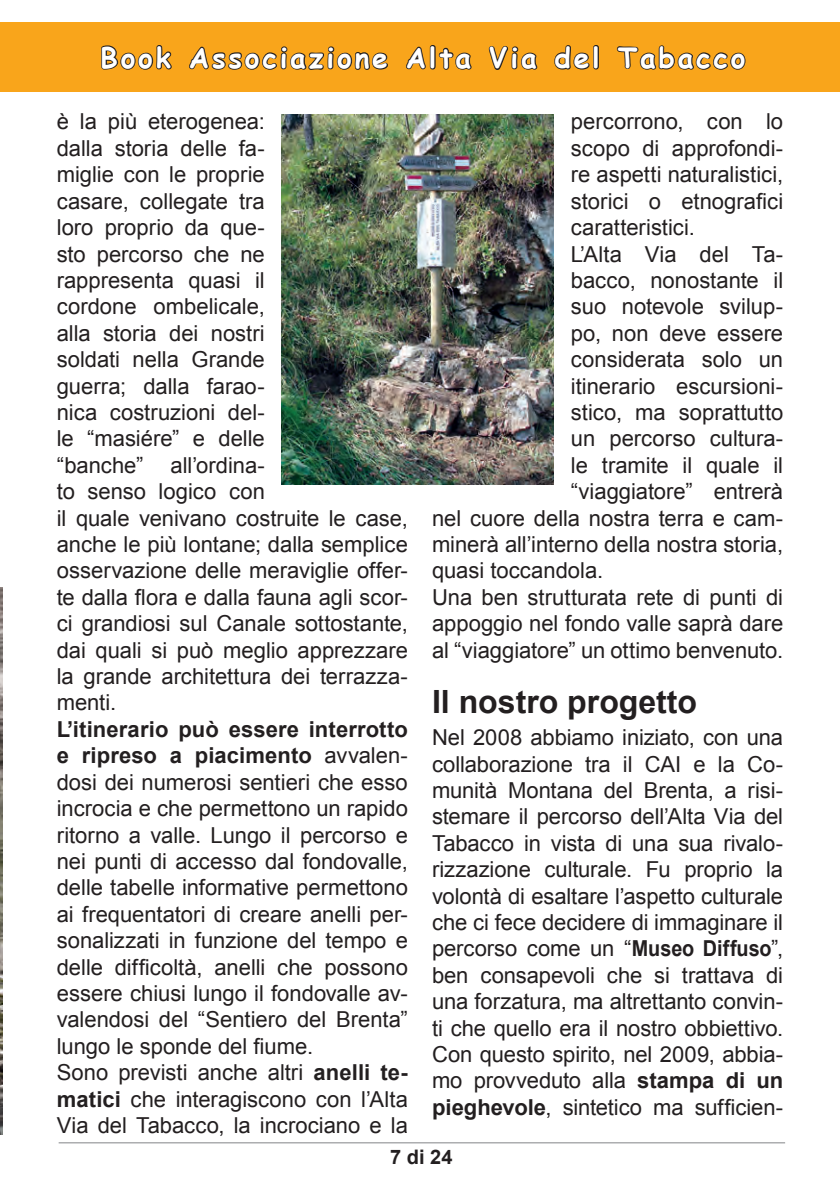
<style>
.page{position:relative;width:840px;height:1191px;background:#fff}
.page>*{position:absolute;margin:0;border:0;box-sizing:border-box;transform-origin:0 0}
.titoletto{font:700 32px "Arial";color:#231f20}
.t1{font:700 28px "Comic Sans MS";letter-spacing:.1em;color:#fff}
.t2{font:22px/26.4px "Arial";color:#231f20;text-align:justify}
.t3{font:700 20px "Arial";color:#231f20}
.s1{font-weight:700}
</style>
<div class="page">
<div style="left:0;top:22px;width:839px;height:70px;background:#f9a51b"></div>
<svg style="left:101px;top:45px;width:71px;height:25px"></svg>
<svg style="left:189px;top:46px;width:199px;height:24px"></svg>
<svg style="left:406px;top:45px;width:66px;height:25px"></svg>
<svg style="left:488px;top:46px;width:50px;height:24px"></svg>
<svg style="left:554px;top:45px;width:45px;height:25px"></svg>
<svg style="left:616px;top:45px;width:130px;height:25px"></svg>
<hr style="left:59px;top:1142px;width:725px;height:1px;background:#828487">
<img style="left:282px;top:115px;width:271px;height:370px">
<img style="left:0;top:587px;width:2px;height:511px">
<hr style="left:0;top:1098px;width:2px;height:36px;background:#231f20">
<p class="t1" style="left:100px;top:37px;width:646px">Book Associazione Alta Via del Tabacco</p>
<p class="t2" style="left:57px;top:109px;width:352px;text-align:left">è la più eterogenea:<br>dalla storia delle fa-<br>miglie con le proprie<br>casare, collegate tra<br>loro proprio da que-<br>sto percorso che ne<br>rappresenta quasi il<br>cordone ombelicale,<br>alla storia dei nostri<br>soldati nella Grande<br>guerra; dalla farao-<br>nica costruzioni del-<br>le “masiére” e delle<br>“banche” all’ordina-<br>to senso logico con<br>il quale venivano costruite le case, anche le più lontane; dalla semplice osservazione delle meraviglie offer&shy;te dalla flora e dalla fauna agli scor&shy;ci grandiosi sul Canale sottostante, dai quali si può meglio apprezzare la grande architettura dei terrazza&shy;menti.</p>
<p class="t2" style="left:57px;top:716px;width:352px"><span class="s1">L’itinerario può essere interrotto e ripreso a piacimento</span> avvalen&shy;dosi dei numerosi sentieri che esso incrocia e che permettono un rapido ritorno a valle. Lungo il percorso e nei punti di accesso dal fondovalle, delle tabelle informative permettono ai frequentatori di creare anelli per&shy;sonalizzati in funzione del tempo e delle difficoltà, anelli che possono essere chiusi lungo il fondovalle av&shy;valendosi del “Sentiero del Brenta” lungo le sponde del fiume.</p>
<p class="t2" style="left:57px;top:1059px;width:352px">Sono previsti anche altri <span class="s1">anelli te&shy;matici</span> che interagiscono con l’Alta Via del Tabacco, la incrociano e la</p>
<p class="t2" style="left:570px;top:109px;width:214px">percorrono, con lo scopo di approfondi&shy;re aspetti naturalistici, storici o etnografici caratteristici.</p>
<p class="t2" style="left:570px;top:241px;width:214px">L’Alta Via del Ta-</p>
<p class="t2" style="left:570px;top:267px;width:214px">bacco, nonostante il</p>
<p class="t2" style="left:570px;top:294px;width:214px">suo notevole svilup-</p>
<p class="t2" style="left:570px;top:320px;width:214px">po, non deve essere</p>
<p class="t2" style="left:570px;top:346px;width:214px">considerata solo un</p>
<p class="t2" style="left:570px;top:373px;width:214px">itinerario escursioni-</p>
<p class="t2" style="left:570px;top:399px;width:214px">stico, ma soprattutto</p>
<p class="t2" style="left:570px;top:426px;width:214px">un percorso cultura-</p>
<p class="t2" style="left:570px;top:452px;width:214px">le tramite il quale il</p>
<p class="t2" style="left:570px;top:478px;width:214px">“viaggiatore” entrerà</p>
<p class="t2" style="left:432px;top:505px;width:352px">nel cuore della nostra terra e cam-</p>
<p class="t2" style="left:432px;top:531px;width:352px">minerà all’interno della nostra storia,</p>
<p class="t2" style="left:432px;top:558px;width:173px">quasi toccandola.</p>
<p class="t2" style="left:432px;top:584px;width:352px">Una ben strutturata rete di punti di appoggio nel fondo valle saprà dare al “viaggiatore” un ottimo benvenuto.</p>
<p class="titoletto" style="left:432px;top:680px;width:266px">Il nostro progetto</p>
<p class="t2" style="left:432px;top:724px;width:352px">Nel 2008 abbiamo iniziato, con una collaborazione tra il CAI e la Co&shy;munità Montana del Brenta, a risi&shy;stemare il percorso dell’Alta Via del Tabacco in vista di una sua rivalo&shy;rizzazione culturale. Fu proprio la volontà di esaltare l’aspetto culturale che ci fece decidere di immaginare il percorso come un “<span class="s1">Museo Diffuso</span>”, ben consapevoli che si trattava di una forzatura, ma altrettanto convin&shy;ti che quello era il nostro obbiettivo.<br>Con questo spirito, nel 2009, abbia&shy;mo provveduto alla <span class="s1">stampa di un pieghevole</span>, sintetico ma sufficien-</p>
<p class="t3" style="left:390px;top:1144px;width:64px">7 di 24</p>
</div>
